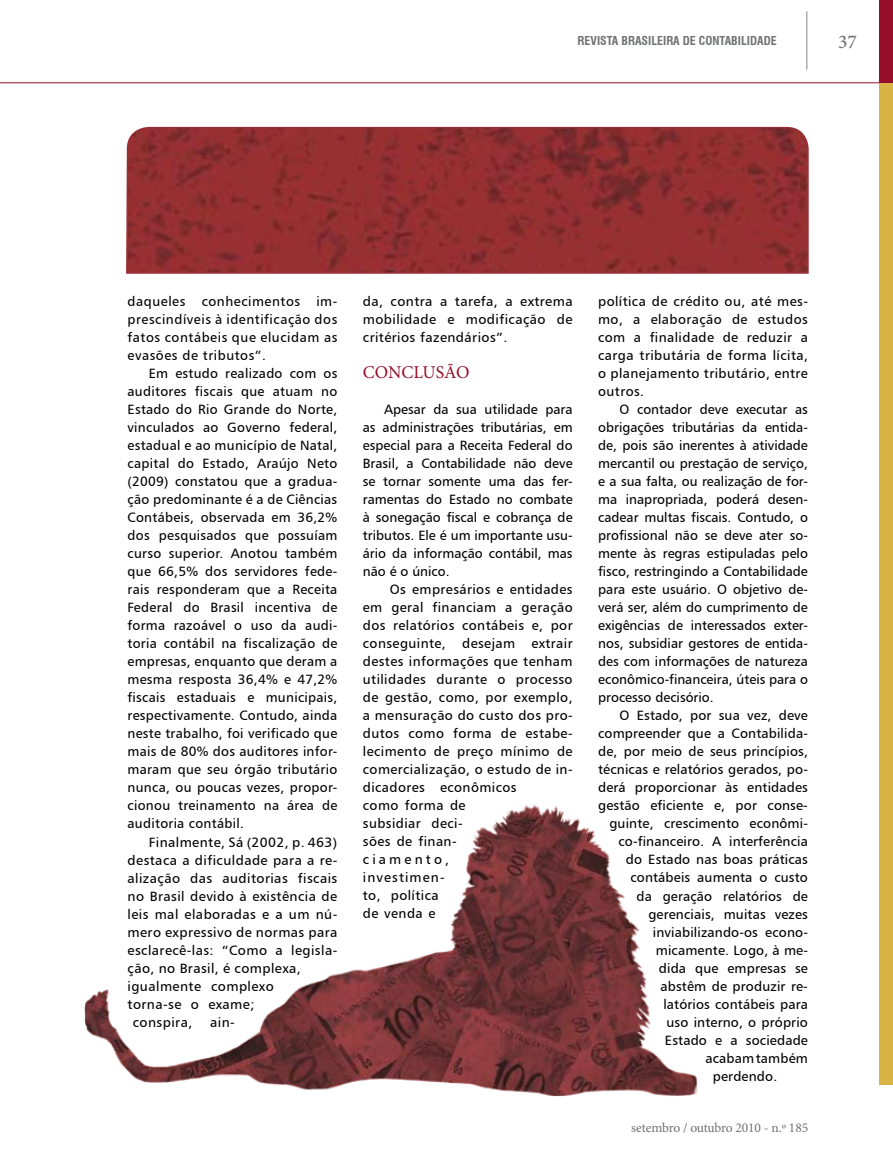
<style>
.page{position:relative;width:893px;height:1170px;background:#fff}
.page>*{position:absolute;margin:0;border:0;box-sizing:border-box;transform-origin:0 0}
.t1{font:500 19.5px "Minion Pro";color:#707173}
.t2{font:18px "Minion Pro";letter-spacing:-.005em;color:#960e29}
.t3{font:13.5px/18px "Humanist 777 BT Roman B";letter-spacing:.03em;color:#000;text-align:justify}
.t4{font:13.5px "Humanist 777 BT Roman B";letter-spacing:.01em;color:#000}
.t5{font:13.5px "Minion Pro";letter-spacing:-.015em;color:#707173}
.t6{font:700 condensed 12px "Swiss 721 BT";color:#707173}
</style>
<div class="page">
<hr style="left:0;top:82px;width:893px;height:1px;background:#960e29">
<div style="left:880px;top:82px;width:13px;height:1002px;background:#d9b245"></div>
<div style="left:880px;top:0;width:13px;height:82px;background:#960e29"></div>
<hr style="left:806px;top:11px;width:1px;height:59px;background:#87888a">
<img style="left:84px;top:805px;width:614px;height:292px">
<svg style="left:126px;top:126px;width:683px;height:148px;background:#923033"></svg>
<p class="t6" style="left:578px;top:34px;width:201px">REVISTA BRASILEIRA DE CONTABILIDADE</p>
<h1 class="t1" style="left:838px;top:28px;width:20px">37</h1>
<p class="t3" style="left:128px;top:292px;width:211px">daqueles conhecimentos im&shy;prescindíveis à identificação dos fatos contábeis que elucidam as evasões de tributos”.</p>
<p class="t3" style="left:128px;top:364px;width:211px;text-indent:21px">Em estudo realizado com os auditores fiscais que atuam no Estado do Rio Grande do Norte, vinculados ao Governo federal, estadual e ao município de Natal, capital do Estado, Araújo Neto (2009) constatou que a gradua&shy;ção predominante é a de Ciências Contábeis, observada em 36,2% dos pesquisados que possuíam curso superior. Anotou também que 66,5% dos servidores fede&shy;rais responderam que a Receita Federal do Brasil incentiva de forma razoável o uso da audi&shy;toria contábil na fiscalização de empresas, enquanto que deram a mesma resposta 36,4% e 47,2% fiscais estaduais e municipais, respectivamente. Contudo, ainda neste trabalho, foi verificado que mais de 80% dos auditores infor&shy;maram que seu órgão tributário nunca, ou poucas vezes, propor&shy;cionou treinamento na área de auditoria contábil.</p>
<p class="t3" style="left:149px;top:832px;width:190px">Finalmente, Sá (2002, p. 463)</p>
<p class="t3" style="left:128px;top:850px;width:211px">destaca a dificuldade para a re-</p>
<p class="t3" style="left:128px;top:868px;width:211px">alização das auditorias fiscais</p>
<p class="t3" style="left:128px;top:886px;width:211px">no Brasil devido à existência de</p>
<p class="t3" style="left:128px;top:904px;width:211px">leis mal elaboradas e a um nú-</p>
<p class="t3" style="left:128px;top:922px;width:211px">mero expressivo de normas para</p>
<p class="t3" style="left:128px;top:940px;width:211px">esclarecê-las: “Como a legisla-</p>
<p class="t3" style="left:128px;top:958px;width:175px">ção, no Brasil, é complexa,</p>
<p class="t3" style="left:128px;top:976px;width:148px">igualmente complexo</p>
<p class="t3" style="left:128px;top:994px;width:128px">torna-se o exame;</p>
<p class="t3" style="left:133px;top:1012px;width:61px">conspira,</p>
<p class="t3" style="left:210px;top:1012px;width:26px">ain-</p>
<p class="t3" style="left:363px;top:292px;width:211px">da, contra a tarefa, a extrema mobilidade e modificação de critérios fazendários”.</p>
<h2 class="t2" style="left:363px;top:360px;width:108px">CONCLUSÃO</h2>
<p class="t3" style="left:363px;top:400px;width:211px;text-indent:21px">Apesar da sua utilidade para as administrações tributárias, em especial para a Receita Federal do Brasil, a Contabilidade não deve se tornar somente uma das fer&shy;ramentas do Estado no combate à sonegação fiscal e cobrança de tributos. Ele é um importante usu&shy;ário da informação contábil, mas não é o único.</p>
<p class="t3" style="left:363px;top:580px;width:211px;text-align:left;text-indent:27px">Os empresários e entidades em geral financiam a geração dos relatórios contábeis e, por conseguinte, desejam extrair destes informações que tenham utilidades durante o processo de gestão, como, por exemplo, a mensuração do custo dos pro&shy;dutos como forma de estabe&shy;lecimento de preço mínimo de comercialização, o estudo de in&shy;dicadores econômicos<br>como forma de<br>subsidiar deci-<br>sões de finan-<br>ciamento,<br>investimen-<br>to, política<br>de venda e</p>
<p class="t3" style="left:598px;top:292px;width:211px">política de crédito ou, até mes&shy;mo, a elaboração de estudos com a finalidade de reduzir a carga tributária de forma lícita, o planejamento tributário, entre outros.</p>
<p class="t3" style="left:598px;top:400px;width:211px;text-indent:21px">O contador deve executar as obrigações tributárias da entida&shy;de, pois são inerentes à atividade mercantil ou prestação de serviço, e a sua falta, ou realização de for&shy;ma inapropriada, poderá desen&shy;cadear multas fiscais. Contudo, o profissional não se deve ater so&shy;mente às regras estipuladas pelo fisco, restringindo a Contabilidade para este usuário. O objetivo de&shy;verá ser, além do cumprimento de exigências de interessados exter&shy;nos, subsidiar gestores de entida&shy;des com informações de natureza econômico-financeira, úteis para o processo decisório.</p>
<p class="t4" style="left:619px;top:707px;width:190px">O Estado, por sua vez, deve</p>
<p class="t4" style="left:598px;top:725px;width:211px">compreender que a Contabilida-</p>
<p class="t4" style="left:598px;top:743px;width:211px">de, por meio de seus princípios,</p>
<p class="t4" style="left:598px;top:761px;width:211px">técnicas e relatórios gerados, po-</p>
<p class="t4" style="left:598px;top:779px;width:211px">derá proporcionar às entidades</p>
<p class="t4" style="left:598px;top:797px;width:211px">gestão eficiente e, por conse-</p>
<p class="t4" style="left:609px;top:815px;width:200px">guinte, crescimento econômi-</p>
<p class="t4" style="left:618px;top:833px;width:191px">co-financeiro. A interferência</p>
<p class="t4" style="left:626px;top:851px;width:184px">do Estado nas boas práticas</p>
<p class="t4" style="left:630px;top:869px;width:179px">contábeis aumenta o custo</p>
<p class="t4" style="left:636px;top:887px;width:173px">da geração relatórios de</p>
<p class="t4" style="left:648px;top:905px;width:161px">gerenciais, muitas vezes</p>
<p class="t4" style="left:653px;top:923px;width:157px">inviabilizando-os econo-</p>
<p class="t4" style="left:656px;top:941px;width:154px">micamente. Logo, à me-</p>
<p class="t4" style="left:659px;top:959px;width:150px">dida que empresas se</p>
<p class="t4" style="left:660px;top:977px;width:149px">abstêm de produzir re-</p>
<p class="t4" style="left:663px;top:995px;width:146px">latórios contábeis para</p>
<p class="t4" style="left:666px;top:1013px;width:143px">uso interno, o próprio</p>
<p class="t4" style="left:665px;top:1031px;width:145px">Estado e a sociedade</p>
<p class="t4" style="left:705px;top:1049px;width:104px">acabam também</p>
<p class="t4" style="left:713px;top:1067px;width:66px">perdendo.</p>
<p class="t5" style="left:631px;top:1118px;width:178px">setembro / outubro 2010 - n.º 185</p>
</div>
